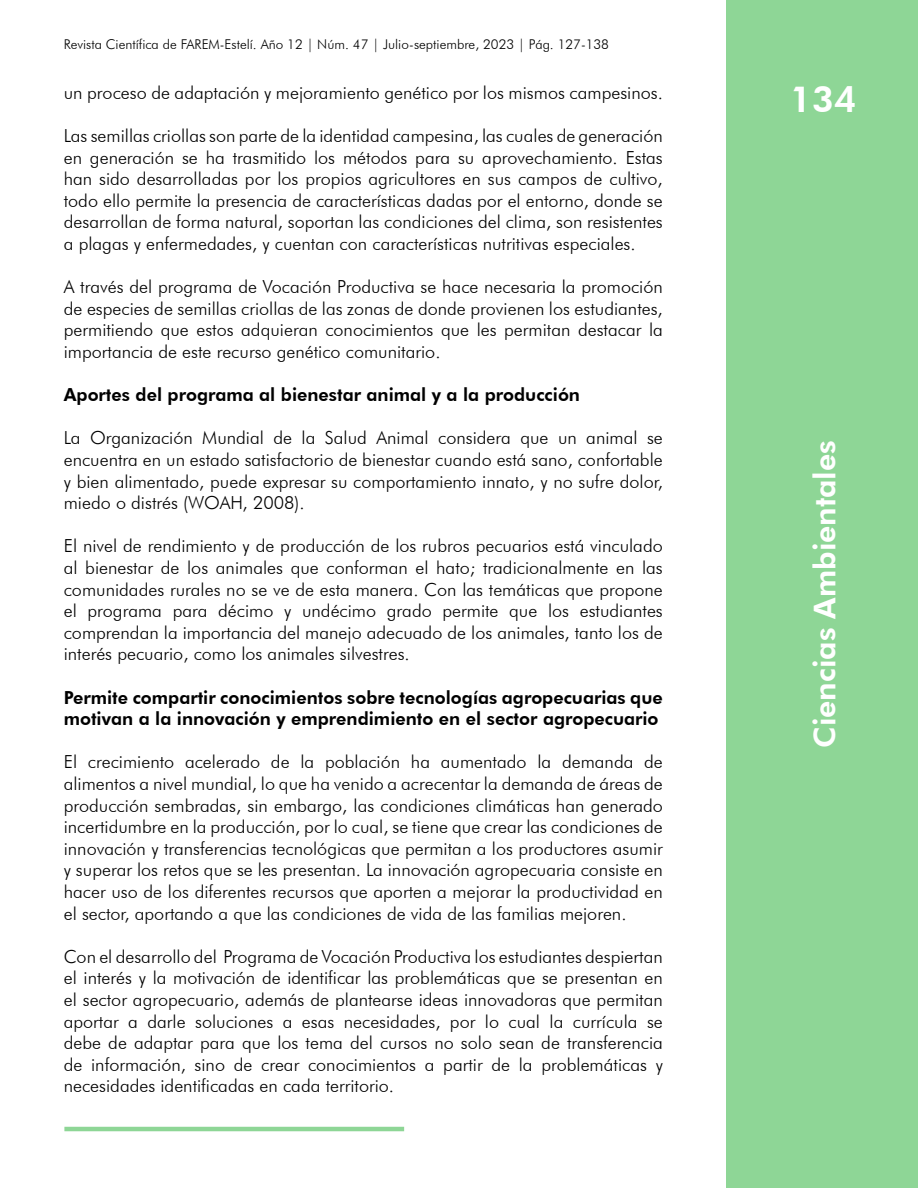
<style>
.page{position:relative;width:918px;height:1188px;background:#fff}
.page>*{position:absolute;margin:0;border:0;box-sizing:border-box;transform-origin:0 0}
.t1{font:800 36px "Futura BT";color:#fff}
.t2{font:800 30px "Futura BT";color:#fff}
.t3{font:300 18px/21.6px "Futura BT";color:#000;text-align:justify}
.t4{font:800 18px/21.6px "Futura BT";color:#000}
.t5{font:300 13.5px "Futura BT";color:#000}
</style>
<div class="page">
<div style="left:727px;top:0;width:191px;height:1188px;background:#8ed696"></div>
<hr style="left:64px;top:1127px;width:340px;height:4px;background:#8ed696">
<p class="t5" style="left:64px;top:36px;width:547px">Revista Científica de FAREM-Estelí. Año 12 | Núm. 47 | Julio-septiembre, 2023 | Pág. 127-138</p>
<p class="t3" style="left:64px;top:81px;width:601px">un proceso de adaptación y mejoramiento genético por los mismos campesinos.</p>
<p class="t3" style="left:64px;top:125px;width:601px">Las semillas criollas son parte de la identidad campesina, las cuales de generación en generación se ha trasmitido los métodos para su aprovechamiento. Estas han sido desarrolladas por los propios agricultores en sus campos de cultivo, todo ello permite la presencia de características dadas por el entorno, donde se desarrollan de forma natural, soportan las condiciones del clima, son resistentes a plagas y enfermedades, y cuentan con características nutritivas especiales.</p>
<p class="t3" style="left:64px;top:276px;width:601px">A través del programa de Vocación Productiva se hace necesaria la promoción de especies de semillas criollas de las zonas de donde provienen los estudiantes, permitiendo que estos adquieran conocimientos que les permitan destacar la importancia de este recurso genético comunitario.</p>
<p class="t4" style="left:64px;top:384px;width:518px">Aportes del programa al bienestar animal y a la producción</p>
<p class="t3" style="left:64px;top:427px;width:601px">La Organización Mundial de la Salud Animal considera que un animal se encuentra en un estado satisfactorio de bienestar cuando está sano, confortable y bien alimentado, puede expresar su comportamiento innato, y no sufre dolor, miedo o distrés (WOAH, 2008).</p>
<p class="t3" style="left:64px;top:535px;width:601px">El nivel de rendimiento y de producción de los rubros pecuarios está vinculado al bienestar de los animales que conforman el hato; tradicionalmente en las comunidades rurales no se ve de esta manera. Con las temáticas que propone el programa para décimo y undécimo grado permite que los estudiantes comprendan la importancia del manejo adecuado de los animales, tanto los de interés pecuario, como los animales silvestres.</p>
<p class="t4" style="left:64px;top:686px;width:601px">Permite compartir conocimientos sobre tecnologías agropecuarias que motivan a la innovación y emprendimiento en el sector agropecuario</p>
<p class="t3" style="left:64px;top:751px;width:601px">El crecimiento acelerado de la población ha aumentado la demanda de alimentos a nivel mundial, lo que ha venido a acrecentar la demanda de áreas de producción sembradas, sin embargo, las condiciones climáticas han generado incertidumbre en la producción, por lo cual, se tiene que crear las condiciones de innovación y transferencias tecnológicas que permitan a los productores asumir y superar los retos que se les presentan. La innovación agropecuaria consiste en hacer uso de los diferentes recursos que aporten a mejorar la productividad en el sector, aportando a que las condiciones de vida de las familias mejoren.</p>
<p class="t3" style="left:64px;top:945px;width:601px">Con el desarrollo del Programa de Vocación Productiva los estudiantes despiertan el interés y la motivación de identificar las problemáticas que se presentan en el sector agropecuario, además de plantearse ideas innovadoras que permitan aportar a darle soluciones a esas necesidades, por lo cual la currícula se debe de adaptar para que los tema del cursos no solo sean de transferencia de información, sino de crear conocimientos a partir de la problemáticas y necesidades identificadas en cada territorio.</p>
<h1 class="t1" style="left:790px;top:78px;width:68px">134</h1>
<h2 class="t2" style="left:807px;top:748px;width:309px;rotate:-90deg">Ciencias Ambientales</h2>
</div>
